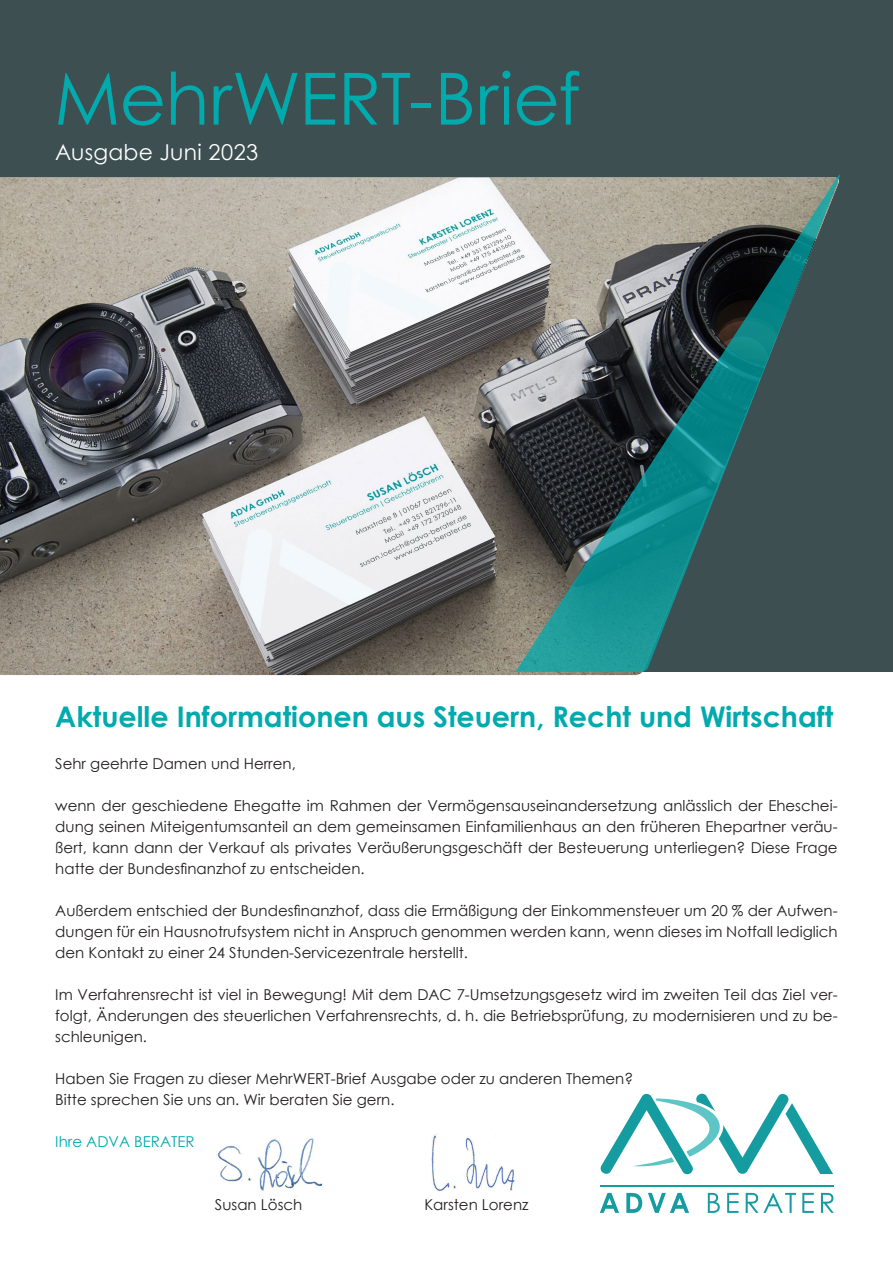
<style>
.page{position:relative;width:893px;height:1263px;background:#fff}
.page>*{position:absolute;margin:0;border:0;box-sizing:border-box;transform-origin:0 0}
.t1{font:72px "Century Gothic";letter-spacing:-.005em;color:#00aaad}
.Text{font:700 28.5px "Century Gothic";color:#00aaad}
.t2{font:21.9px "Century Gothic";letter-spacing:.01em;color:#fff}
.Text-2{font:15px/21px "Century Gothic";color:#231f20;text-align:justify}
.Text-3{font:15px "Century Gothic";color:#00aaad}
</style>
<div class="page">
<svg style="left:600px;top:1193px;width:19px;height:20px"></svg>
<svg style="left:626px;top:1193px;width:16px;height:20px"></svg>
<svg style="left:648px;top:1193px;width:41px;height:20px"></svg>
<svg style="left:708px;top:1193px;width:12px;height:20px"></svg>
<svg style="left:727px;top:1193px;width:12px;height:20px"></svg>
<svg style="left:746px;top:1193px;width:50px;height:20px"></svg>
<svg style="left:802px;top:1193px;width:12px;height:20px"></svg>
<svg style="left:821px;top:1193px;width:13px;height:20px"></svg>
<hr style="left:600px;top:1185px;width:233px;height:2px;background:#149ca1">
<svg style="left:600px;top:1094px;width:233px;height:81px"></svg>
<div style="left:0;top:0;width:893px;height:672px;background:#3d4f51"></div>
<img style="left:0;top:178px;width:642px;height:497px">
<img style="left:216px;top:1138px;width:107px;height:59px">
<img style="left:431px;top:1133px;width:85px;height:59px">
<svg style="left:515px;top:174px;width:325px;height:498px"></svg>
<p class="t1" style="left:54px;top:48px;width:528px">MehrWERT-Brief</p>
<p class="t2" style="left:55px;top:136px;width:204px">Ausgabe Juni 2023</p>
<p class="Text" style="left:55px;top:695px;width:780px">Aktuelle Informationen aus Steuern, Recht und Wirtschaft</p>
<p class="Text-2" style="left:55px;top:753px;width:242px">Sehr geehrte Damen und Herren,</p>
<p class="Text-2" style="left:55px;top:795px;width:784px">wenn der geschiedene Ehegatte im Rahmen der Vermögensauseinandersetzung anlässlich der Eheschei&shy;dung seinen Miteigentumsanteil an dem gemeinsamen Einfamilienhaus an den früheren Ehepartner veräu&shy;ßert, kann dann der Verkauf als privates Veräußerungsgeschäft der Besteuerung unterliegen? Diese Frage hatte der Bundesfinanzhof zu entscheiden.</p>
<p class="Text-2" style="left:55px;top:900px;width:784px">Außerdem entschied der Bundesfinanzhof, dass die Ermäßigung der Einkommensteuer um 20 % der Aufwen&shy;dungen für ein Hausnotrufsystem nicht in Anspruch genommen werden kann, wenn dieses im Notfall lediglich den Kontakt zu einer 24 Stunden-Servicezentrale herstellt.</p>
<p class="Text-2" style="left:55px;top:984px;width:784px">Im Verfahrensrecht ist viel in Bewegung! Mit dem DAC 7-Umsetzungsgesetz wird im zweiten Teil das Ziel ver&shy;folgt, Änderungen des steuerlichen Verfahrensrechts, d. h. die Betriebsprüfung, zu modernisieren und zu be&shy;schleunigen.</p>
<p class="Text-2" style="left:55px;top:1068px;width:579px">Haben Sie Fragen zu dieser MehrWERT-Brief Ausgabe oder zu anderen Themen?</p>
<p class="Text-2" style="left:55px;top:1089px;width:341px">Bitte sprechen Sie uns an. Wir beraten Sie gern.</p>
<p class="Text-3" style="left:55px;top:1131px;width:141px">Ihre ADVA BERATER</p>
<p class="Text-2" style="left:215px;top:1194px;width:89px">Susan Lösch</p>
<p class="Text-2" style="left:424px;top:1194px;width:106px">Karsten Lorenz</p>
</div>
